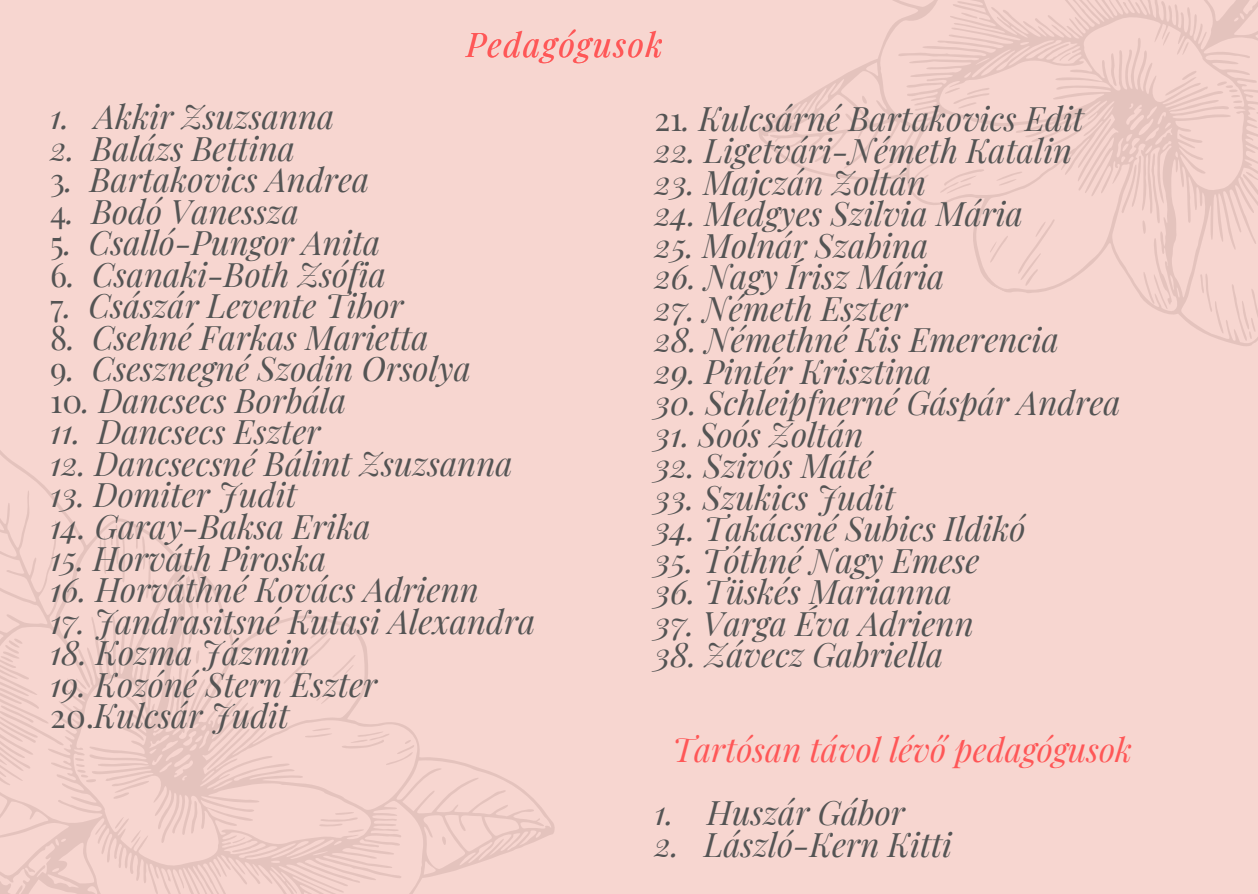
<style>
.page{position:relative;width:1258px;height:894px;background:#fff}
.page>*{position:absolute;margin:0;border:0;box-sizing:border-box;transform-origin:0 0}
.t1{font:italic 33.3px "Playfair Display";letter-spacing:.05em;color:#ff5757}
.t2{font:italic 33px "Playfair Display";color:#545454}
.t3{font:italic 33px "Playfair Display";color:#ff5757}
.s1{font-style:normal}
</style>
<div class="page">
<div style="left:0;top:0;width:1258px;height:893px;background:#f7d6d0"></div>
<svg style="left:0;top:450px;width:555px;height:443px"></svg>
<svg style="left:759px;top:0;width:499px;height:346px"></svg>
<p class="t1" style="left:466px;top:21px;width:198px">Pedagógusok</p>
<p class="t2" style="left:50px;top:93px;width:286px">1. Akkir Zsuzsanna</p>
<p class="t2" style="left:50px;top:125px;width:246px">2. Balázs Bettina</p>
<p class="t2" style="left:50px;top:156px;width:321px"><span class="s1">3</span>. Bartakovics Andrea</p>
<p class="t2" style="left:50px;top:188px;width:250px"><span class="s1">4</span>. Bodó Vanessza</p>
<p class="t2" style="left:50px;top:219px;width:332px"><span class="s1">5</span>. Csalló-Pungor Anita</p>
<p class="t2" style="left:50px;top:251px;width:337px"><span class="s1">6</span>. Csanaki-Both Zsófia</p>
<p class="t2" style="left:50px;top:282px;width:355px"><span class="s1">7</span>. Császár Levente Tibor</p>
<p class="t2" style="left:50px;top:314px;width:380px"><span class="s1">8</span>. Csehné Farkas Marietta</p>
<p class="t2" style="left:50px;top:345px;width:422px"><span class="s1">9</span>. Csesznegné Szodin Orsolya</p>
<p class="t2" style="left:50px;top:377px;width:298px"><span class="s1">10</span>. Dancsecs Borbála</p>
<p class="t2" style="left:50px;top:408px;width:272px">11. Dancsecs Eszter</p>
<p class="t2" style="left:50px;top:440px;width:464px">12. Dancsecsné Bálint Zsuzsanna</p>
<p class="t2" style="left:50px;top:471px;width:248px">13. Domiter Judit</p>
<p class="t2" style="left:50px;top:503px;width:322px">14. Garay-Baksa Erika</p>
<p class="t2" style="left:50px;top:534px;width:278px">15. Horváth Piroska</p>
<p class="t2" style="left:50px;top:566px;width:430px">16. Horváthné Kovács Adrienn</p>
<p class="t2" style="left:50px;top:597px;width:487px">17. Jandrasitsné Kutasi Alexandra</p>
<p class="t2" style="left:50px;top:629px;width:261px">18. Kozma Jázmin</p>
<p class="t2" style="left:50px;top:660px;width:328px">19. Kozóné Stern Eszter</p>
<p class="t2" style="left:50px;top:692px;width:241px"><span class="s1">20.</span>Kulcsár Judit</p>
<p class="t2" style="left:654px;top:96px;width:431px"><span class="s1">21</span>. Kulcsárné Bartakovics Edit</p>
<p class="t2" style="left:654px;top:127px;width:419px">22. Ligetvári-Németh Katalin</p>
<p class="t2" style="left:654px;top:159px;width:273px">23. Majczán Zoltán</p>
<p class="t2" style="left:654px;top:190px;width:370px">24. Medgyes Szilvia Mária</p>
<p class="t2" style="left:654px;top:222px;width:275px">25. Molnár Szabina</p>
<p class="t2" style="left:654px;top:253px;width:291px">26. Nagy Írisz Mária</p>
<p class="t2" style="left:654px;top:285px;width:255px">27. Németh Eszter</p>
<p class="t2" style="left:654px;top:316px;width:406px">28. Némethné Kis Emerencia</p>
<p class="t2" style="left:654px;top:348px;width:278px">29. Pintér Krisztina</p>
<p class="t2" style="left:654px;top:379px;width:468px">30. Schleipfnerné Gáspár Andrea</p>
<p class="t2" style="left:654px;top:411px;width:211px">31. Soós Zoltán</p>
<p class="t2" style="left:654px;top:442px;width:219px">32. Szivós Máté</p>
<p class="t2" style="left:654px;top:474px;width:242px">33. Szukics Judit</p>
<p class="t2" style="left:654px;top:505px;width:373px">34. Takácsné Subics Ildikó</p>
<p class="t2" style="left:654px;top:537px;width:327px">35. Tóthné Nagy Emese</p>
<p class="t2" style="left:654px;top:568px;width:299px">36. Tüskés Marianna</p>
<p class="t2" style="left:654px;top:600px;width:321px">37. Varga Éva Adrienn</p>
<p class="t2" style="left:654px;top:631px;width:290px">38. Závecz Gabriella</p>
<p class="t3" style="left:672px;top:726px;width:461px">Tartósan távol lévő pedagógusok</p>
<p class="t2" style="left:654px;top:789px;width:252px">1. Huszár Gábor</p>
<p class="t2" style="left:654px;top:820px;width:299px">2. László-Kern Kitti</p>
</div>
